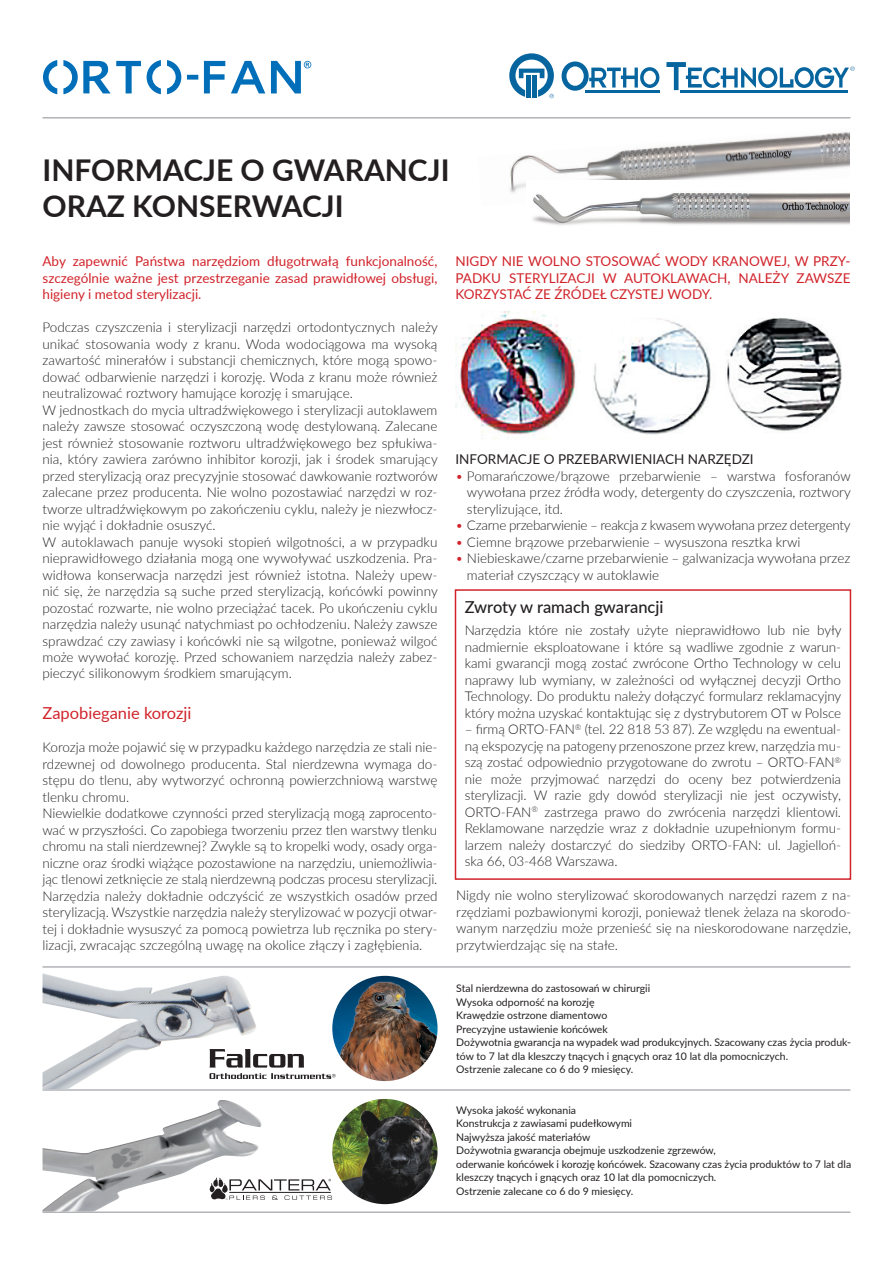
<style>
.page{position:relative;width:893px;height:1263px;background:#fff}
.page>*{position:absolute;margin:0;border:0;box-sizing:border-box;transform-origin:0 0}
.t1{font:700 30px/36px "Lato";color:#231f20}
.t2{font:500 16.5px "Lato";color:#231f20}
.t3{font:16.5px "Lato";color:#d1232a}
.t4{font:300 13.5px/16.5px "Lato";color:#231f20;text-align:justify}
.t5{font:13.5px/16.5px "Lato";color:#d1232a;text-align:justify}
.t6{font:300 13.5px "Lato";letter-spacing:-.02em;color:#231f20}
.t7{font:13.5px "Lato";color:#231f20}
.t8{font:10.5px/13.5px "Lato";color:#231f20}
.s1{color:#d1232a}
</style>
<div class="page">
<svg style="left:257px;top:1054px;width:47px;height:13px"></svg>
<svg style="left:257px;top:1073px;width:79px;height:6px"></svg>
<svg style="left:263px;top:1178px;width:69px;height:22px"></svg>
<svg style="left:43px;top:60px;width:268px;height:34px"></svg>
<hr style="left:585px;top:90px;width:74px;height:3px;background:#06659e">
<hr style="left:680px;top:90px;width:168px;height:3px;background:#06659e">
<svg style="left:562px;top:61px;width:97px;height:30px"></svg>
<svg style="left:666px;top:62px;width:189px;height:28px"></svg>
<svg style="left:509px;top:53px;width:45px;height:45px"></svg>
<hr style="left:43px;top:117px;width:807px;height:2px;background:#b2b3b7">
<hr style="left:43px;top:966px;width:807px;height:2px;background:#b2b3b7">
<hr style="left:43px;top:1089px;width:807px;height:2px;background:#b2b3b7">
<hr style="left:43px;top:1211px;width:807px;height:2px;background:#b2b3b7">
<div style="left:455px;top:589px;width:396px;height:291px;border:2px solid #d1232a"></div>
<img style="left:455px;top:311px;width:126px;height:128px">
<img style="left:593px;top:318px;width:118px;height:117px">
<img style="left:727px;top:318px;width:115px;height:113px">
<img style="left:510px;top:132px;width:340px;height:61px">
<img style="left:526px;top:181px;width:324px;height:44px">
<img style="left:332px;top:976px;width:106px;height:105px;border-radius:53px">
<img style="left:332px;top:1099px;width:106px;height:105px;border-radius:53px">
<img style="left:43px;top:973px;width:214px;height:116px">
<img style="left:43px;top:1100px;width:220px;height:111px">
<h1 class="t1" style="left:43px;top:151px;width:408px">INFORMACJE O GWARANCJI<br>ORAZ KONSERWACJI</h1>
<p class="t5" style="left:43px;top:252px;width:396px">Aby zapewnić Państwa narzędziom długotrwałą funkcjonalność, szczególnie ważne jest przestrzeganie zasad prawidłowej obsługi, higieny i metod sterylizacji.</p>
<p class="t4" style="left:42px;top:318px;width:397px;text-align:left">Podczas czyszczenia i sterylizacji narzędzi ortodontycznych należy unikać stosowania wody z kranu. Woda wodociągowa ma wysoką zawartość minerałów i substancji chemicznych, które mogą spowo&shy;dować odbarwienie narzędzi i korozję. Woda z kranu może również neutralizować roztwory hamujące korozję i smarujące.<br>W jednostkach do mycia ultradźwiękowego i sterylizacji autoklawem należy zawsze stosować oczyszczoną wodę destylowaną. Zalecane jest również stosowanie roztworu ultradźwiękowego bez spłukiwa&shy;nia, który zawiera zarówno inhibitor korozji, jak i środek smarujący przed sterylizacją oraz precyzyjnie stosować dawkowanie roztworów zalecane przez producenta. Nie wolno pozostawiać narzędzi w roz&shy;tworze ultradźwiękowym po zakończeniu cyklu, należy je niezwłocz&shy;nie wyjąć i dokładnie osuszyć.<br>W autoklawach panuje wysoki stopień wilgotności, a w przypadku nieprawidłowego działania mogą one wywoływać uszkodzenia. Pra&shy;widłowa konserwacja narzędzi jest również istotna. Należy upew&shy;nić się, że narzędzia są suche przed sterylizacją, końcówki powinny pozostać rozwarte, nie wolno przeciążać tacek. Po ukończeniu cyklu narzędzia należy usunąć natychmiast po ochłodzeniu. Należy zawsze sprawdzać czy zawiasy i końcówki nie są wilgotne, ponieważ wilgoć może wywołać korozję. Przed schowaniem narzędzia należy zabez&shy;pieczyć silikonowym środkiem smarującym.</p>
<p class="t3" style="left:43px;top:701px;width:150px">Zapobieganie korozji</p>
<p class="t4" style="left:43px;top:739px;width:396px;text-align:left">Korozja może pojawić się w przypadku każdego narzędzia ze stali nie&shy;rdzewnej od dowolnego producenta. Stal nierdzewna wymaga do&shy;stępu do tlenu, aby wytworzyć ochronną powierzchniową warstwę tlenku chromu.<br>Niewielkie dodatkowe czynności przed sterylizacją mogą zaprocento&shy;wać w przyszłości. Co zapobiega tworzeniu przez tlen warstwy tlenku chromu na stali nierdzewnej? Zwykle są to kropelki wody, osady orga&shy;niczne oraz środki wiążące pozostawione na narzędziu, uniemożliwia&shy;jąc tlenowi zetknięcie ze stalą nierdzewną podczas procesu sterylizacji.<br>Narzędzia należy dokładnie odczyścić ze wszystkich osadów przed sterylizacją. Wszystkie narzędzia należy sterylizować w pozycji otwar&shy;tej i dokładnie wysuszyć za pomocą powietrza lub ręcznika po stery&shy;lizacji, zwracając szczególną uwagę na okolice złączy i zagłębienia.</p>
<p class="t5" style="left:455px;top:252px;width:396px">NIGDY NIE WOLNO STOSOWAĆ WODY KRANOWEJ, W PRZY-PADKU STERYLIZACJI W AUTOKLAWACH, NALEŻY ZAWSZE KORZYSTAĆ ZE ŹRÓDEŁ CZYSTEJ WODY.</p>
<p class="t7" style="left:455px;top:449px;width:300px">INFORMACJE O PRZEBARWIENIACH NARZĘDZI</p>
<p class="t4" style="left:467px;top:467px;width:385px;text-indent:-11px"><span class="s1">•</span> Pomarańczowe/brązowe przebarwienie – warstwa fosforanów wywołana przez źródła wody, detergenty do czyszczenia, roztwory sterylizujące, itd.</p>
<p class="t6" style="left:455px;top:516px;width:397px"><span class="s1">•</span> Czarne przebarwienie – reakcja z kwasem wywołana przez detergenty</p>
<p class="t4" style="left:455px;top:533px;width:346px"><span class="s1">•</span> Ciemne brązowe przebarwienie – wysuszona resztka krwi</p>
<p class="t4" style="left:467px;top:549px;width:385px;text-indent:-11px"><span class="s1">•</span> Niebieskawe/czarne przebarwienie – galwanizacja wywołana przez materiał czyszczący w autoklawie</p>
<p class="t2" style="left:465px;top:595px;width:200px">Zwroty w ramach gwarancji</p>
<p class="t4" style="left:465px;top:622px;width:378px">Narzędzia które nie zostały użyte nieprawidłowo lub nie były nadmiernie eksploatowane i które są wadliwe zgodnie z warun&shy;kami gwarancji mogą zostać zwrócone Ortho Technology w celu naprawy lub wymiany, w zależności od wyłącznej decyzji Ortho Technology. Do produktu należy dołączyć formularz reklamacyjny który można uzyskać kontaktując się z dystrybutorem OT w Polsce</p>
<p class="t4" style="left:465px;top:721px;width:378px">– firmą ORTO-FAN<sup>®</sup> (tel. 22 818 53 87). Ze względu na ewentual&shy;ną ekspozycję na patogeny przenoszone przez krew, narzędzia mu&shy;szą zostać odpowiednio przygotowane do zwrotu – ORTO-FAN<sup>® </sup>nie może przyjmować narzędzi do oceny bez potwierdzenia sterylizacji. W razie gdy dowód sterylizacji nie jest oczywisty, ORTO-FAN<sup>®</sup> zastrzega prawo do zwrócenia narzędzi klientowi.<br>Reklamowane narzędzie wraz z dokładnie uzupełnionym formu&shy;larzem należy dostarczyć do siedziby ORTO-FAN: ul. Jagielloń&shy;ska 66, 03-468 Warszawa.</p>
<p class="t4" style="left:456px;top:887px;width:396px">Nigdy nie wolno sterylizować skorodowanych narzędzi razem z na&shy;rzędziami pozbawionymi korozji, ponieważ tlenek żelaza na skorodo&shy;wanym narzędziu może przenieść się na nieskorodowane narzędzie, przytwierdzając się na stałe.</p>
<p class="t8" style="left:456px;top:981px;width:396px">Stal nierdzewna do zastosowań w chirurgii<br>Wysoka odporność na korozję<br>Krawędzie ostrzone diamentowo<br>Precyzyjne ustawienie końcówek<br>Dożywotnia gwarancja na wypadek wad produkcyjnych. Szacowany czas życia produk&shy;tów to 7 lat dla kleszczy tnących i gnących oraz 10 lat dla pomocniczych.<br>Ostrzenie zalecane co 6 do 9 miesięcy.</p>
<p class="t8" style="left:456px;top:1102px;width:396px">Wysoka jakość wykonania<br>Konstrukcja z zawiasami pudełkowymi<br>Najwyższa jakość materiałów<br>Dożywotnia gwarancja obejmuje uszkodzenie zgrzewów,<br>oderwanie końcówek i korozję końcówek. Szacowany czas życia produktów to 7 lat dla kleszczy tnących i gnących oraz 10 lat dla pomocniczych.<br>Ostrzenie zalecane co 6 do 9 miesięcy.</p>
</div>
